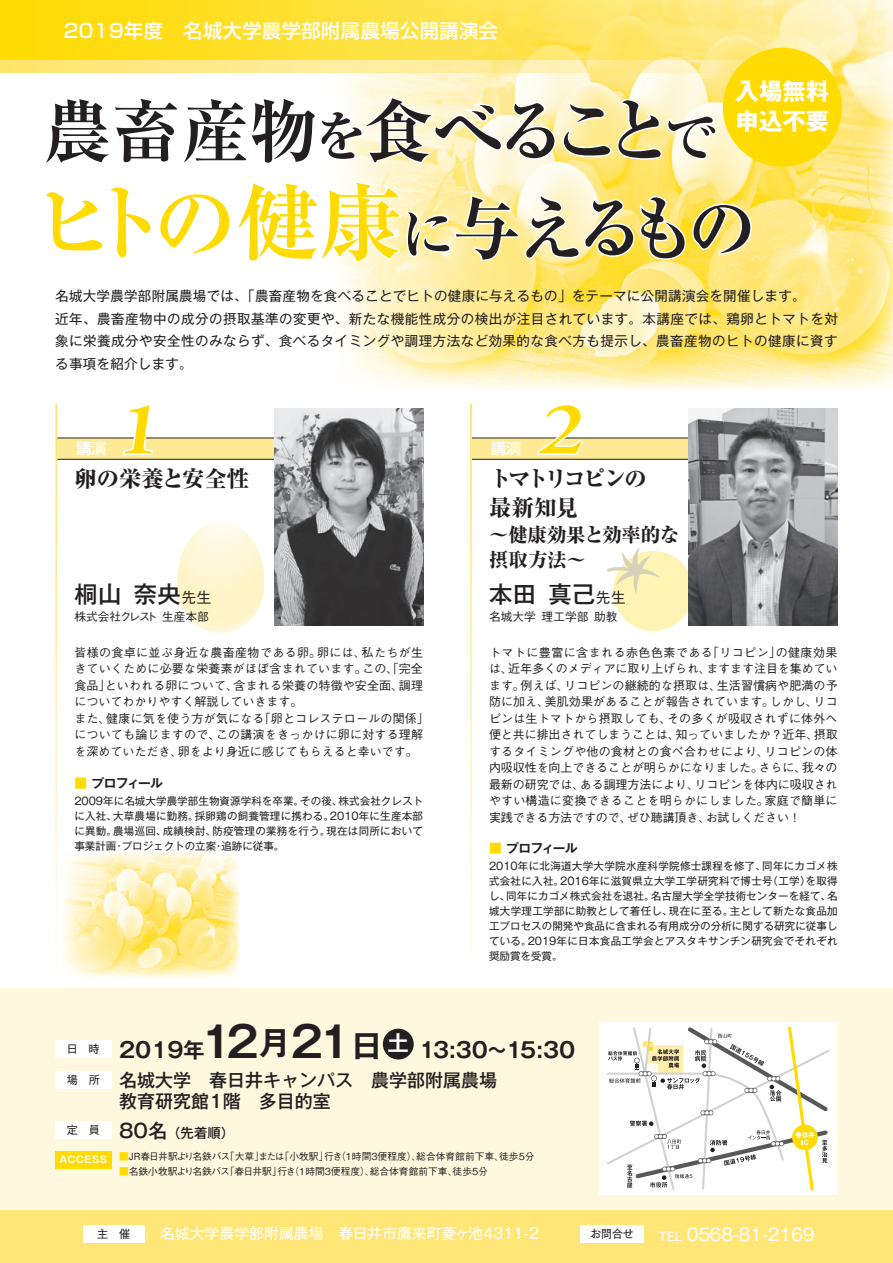
<style>
.page{position:relative;width:893px;height:1263px;background:#fff}
.page>*{position:absolute;margin:0;border:0;box-sizing:border-box;transform-origin:0 0}
.t1{font:700 84px "Ryumin Pro";letter-spacing:-.1em;color:#ffdb01}
.t2{font:600 75px "Adobe Garamond Pro";color:#ffdb01;scale:1.2 1}
.t3{font:700 69px "Ryumin Pro";color:#231f20}
.t4{font:700 23.4px/29.7px "Gothic MB101 Pro";color:#fff}
.t5{font:500 23.25px "Gothic MB101 Pro";letter-spacing:.02em;color:#231f20}
.t6{font:800 22.5px/28.5px "Ryumin Pro";letter-spacing:-.115em;color:#231f20}
.t7{font:800 22.5px "Ryumin Pro";color:#231f20}
.t8{font:700 21.3px "Gothic MB101 Pro De";color:#231f20}
.t9{font:800 19.5px/25.5px "Ryumin Pro";letter-spacing:-.01em;color:#231f20}
.t10{font:500 19.2px "Shin Go Pro";letter-spacing:.03em;color:#fff}
.t11{font:500 18px/21px "Gothic MB101 Pro";color:#231f20}
.t12{font:16.95px "Gothic MB101 Pro";color:#fff}
.t13{font:500 15px "Shin Go Pro";color:#fff}
.t14{font:14.85px "Gothic MB101 Pro";color:#fff}
.t15{font:13.5px/22.5px "Gothic MB101 Pro";letter-spacing:.035em;color:#231f20}
.t16{font:500 13.35px "Gothic MB101 Pro";color:#231f20}
.t17{font:700 12.75px "Gothic MB101 Pro De";letter-spacing:-.065em;color:#231f20}
.t18{font:500 12px/16.5px "Gothic BBB Pro";letter-spacing:.015em;color:#231f20}
.t19{font:500 11.7px "Gothic BBB Pro";color:#231f20}
.t20{font:11.1px "Gothic MB101 Pro";color:#231f20}
.t21{font:10.5px/15px "Gothic MB101 Pro";letter-spacing:.025em;color:#231f20;text-align:justify}
.t22{font:500 9.75px "Gothic BBB Pro";color:#231f20}
.t23{font:800 5.25px "Gothic MB101 Pro";color:#ffdb01}
.s1{font-size:54px}
.s2{font-size:54px;color:#231f20}
.s3{font-size:69px;color:#231f20}
.s4{font-family:"Gothic BBB Pro";font-size:15px}
.s5{color:#ffdb01}
.s6{font-size:42.45px}
.s7{font-size:31.95px}
.s8{font-size:19.2px}
.s9{font-size:11.85px}
</style>
<div class="page">
<hr style="left:470px;top:404px;width:2px;height:582px;background:#ffe469">
<div style="left:0;top:989px;width:893px;height:274px;background:#fef9de"></div>
<div style="left:0;top:1210px;width:893px;height:53px;background:#ffe676"></div>
<img style="left:321px;top:72px;width:572px;height:318px">
<hr style="left:55px;top:404px;width:2px;height:582px;background:#ffe469">
<svg style="left:0;top:60px;width:893px;height:12px;background:#feeb98"></svg>
<svg style="left:0;top:0;width:893px;height:60px;background:#fee352"></svg>
<img style="left:55px;top:850px;width:185px;height:128px">
<div style="left:472px;top:438px;width:366px;height:21px;background:#ffeb96"></div>
<div style="left:57px;top:438px;width:366px;height:21px;background:#ffeb96"></div>
<hr style="left:57px;top:459px;width:366px;height:1px;background:#231f20">
<hr style="left:57px;top:438px;width:366px;height:1px;background:#231f20">
<hr style="left:472px;top:459px;width:366px;height:1px;background:#231f20">
<hr style="left:472px;top:438px;width:366px;height:1px;background:#231f20">
<div style="left:613px;top:551px;width:80px;height:80px;background:#fff4b3;border-radius:50%"></div>
<svg style="left:607px;top:547px;width:54px;height:48px"></svg>
<img style="left:178px;top:522px;width:86px;height:110px">
<div style="left:83px;top:1226px;width:61px;height:17px;background:#fff"></div>
<div style="left:599px;top:1022px;width:239px;height:172px;background:#fff"></div>
<svg style="left:607px;top:1026px;width:223px;height:164px"></svg>
<div style="left:580px;top:1226px;width:64px;height:17px;background:#fff"></div>
<div style="left:55px;top:1040px;width:56px;height:17px;background:#fff"></div>
<div style="left:383px;top:1029px;width:31px;height:30px;background:#231f20;border-radius:50%"></div>
<div style="left:55px;top:1071px;width:56px;height:18px;background:#fff"></div>
<div style="left:55px;top:1121px;width:56px;height:17px;background:#fff"></div>
<div style="left:55px;top:1151px;width:56px;height:17px;background:#ffdb01"></div>
<svg style="left:321px;top:94px;width:397px;height:72px"></svg>
<svg style="left:321px;top:179px;width:432px;height:85px"></svg>
<div style="left:723px;top:48px;width:119px;height:119px;background:#ffdb01;border-radius:50%"></div>
<svg style="left:121px;top:437px;width:38px;height:18px"></svg>
<svg style="left:536px;top:437px;width:54px;height:18px"></svg>
<img style="left:274px;top:408px;width:149px;height:217px">
<img style="left:689px;top:408px;width:149px;height:217px">
<h3 class="t10" style="left:64px;top:15px;width:436px">2019年度　名城大学農学部附属農場公開講演会</h3>
<h3 class="t4" style="left:736px;top:74px;width:95px">入場無料申込不要</h3>
<h3 class="t3" style="left:43px;top:76px;width:676px">農畜産物<span class="s1">を</span>食べること<span class="s1">で</span></h3>
<h1 class="t1" style="left:32px;top:156px;width:726px">ヒトの健康<span class="s2">に</span><span class="s3">与えるもの</span></h1>
<p class="t15" style="left:55px;top:283px;width:784px">名城大学農学部附属農場では、「農畜産物を食べることでヒトの健康に与えるもの」をテーマに公開講演会を開催します。<br>近年、農畜産物中の成分の摂取基準の変更や、新たな機能性成分の検出が注目されています。本講座では、鶏卵とトマトを対象に栄養成分や安全性のみならず、食べるタイミングや調理方法など効果的な食べ方も提示し、農畜産物のヒトの健康に資する事項を紹介します。</p>
<p class="t13" style="left:76px;top:436px;width:31px">講演</p>
<h2 class="t2" style="left:114px;top:386px;width:50px">1</h2>
<p class="t13" style="left:491px;top:436px;width:31px">講演</p>
<h2 class="t2" style="left:537px;top:386px;width:50px">2</h2>
<h3 class="t7" style="left:74px;top:461px;width:177px">卵の栄養と安全性</h3>
<h3 class="t6" style="left:489px;top:463px;width:159px">トマトリコピンの最新知見</h3>
<h3 class="t9" style="left:489px;top:520px;width:192px">～健康効果と効率的な摂取方法～</h3>
<h3 class="t5" style="left:74px;top:575px;width:138px">桐山 奈央<span class="s4">先生</span></h3>
<p class="t19" style="left:74px;top:608px;width:136px">株式会社クレスト 生産本部</p>
<h3 class="t5" style="left:489px;top:575px;width:138px">本田 真己<span class="s4">先生</span></h3>
<p class="t19" style="left:489px;top:607px;width:130px">名城大学 理工学部 助教</p>
<p class="t18" style="left:74px;top:643px;width:356px">皆様の食卓に並ぶ身近な農畜産物である卵。卵には、私たちが生きていくために必要な栄養素がほぼ含まれています。この、「完全食品」といわれる卵について、含まれる栄養の特徴や安全面、調理についてわかりやすく解説していきます。<br>また、健康に気を使う方が気になる「卵とコレステロールの関係」についても論じますので、この講演をきっかけに卵に対する理解を深めていただき、卵をより身近に感じてもらえると幸いです。</p>
<p class="t18" style="left:489px;top:643px;width:350px;text-align:justify">トマトに豊富に含まれる赤色色素である「リコピン」の健康効果は、近年多くのメディアに取り上げられ、ますます注目を集めています。例えば、リコピンの継続的な摂取は、生活習慣病や肥満の予防に加え、美肌効果があることが報告されています。しかし、リコピンは生トマトから摂取しても、その多くが吸収されずに体外へ便と共に排出されてしまうことは、知っていましたか？近年、摂取するタイミングや他の食材との食べ合わせにより、リコピンの体内吸収性を向上できることが明らかになりました。さらに、我々の最新の研究では、ある調理方法により、リコピンを体内に吸収されやすい構造に変換できることを明らかにしました。家庭で簡単に実践できる方法ですので、ぜひ聴講頂き、お試しください！</p>
<p class="t17" style="left:74px;top:772px;width:90px"><span class="s5">■</span> プロフィール</p>
<p class="t21" style="left:74px;top:792px;width:350px">2009年に名城大学農学部生物資源学科を卒業。その後、株式会社クレストに入社、大草農場に勤務。採卵鶏の飼養管理に携わる。2010年に生産本部に異動。農場巡回、成績検討、防疫管理の業務を行う。現在は同所において事業計画・プロジェクトの立案・追跡に従事。</p>
<p class="t17" style="left:489px;top:838px;width:90px"><span class="s5">■</span> プロフィール</p>
<p class="t21" style="left:489px;top:857px;width:350px">2010年に北海道大学大学院水産科学院修士課程を修了、同年にカゴメ株式会社に入社。2016年に滋賀県立大学工学研究科で博士号（工学）を取得し、同年にカゴメ株式会社を退社。名古屋大学全学技術センターを経て、名城大学理工学部に助教として着任し、現在に至る。主として新たな食品加工プロセスの開発や食品に含まれる有用成分の分析に関する研究に従事している。2019年に日本食品工学会とアスタキサンチン研究会でそれぞれ奨励賞を受賞。</p>
<h3 class="t8" style="left:67px;top:1032px;width:510px"><sup>日　時</sup> 2019年<span class="s6">12</span><span class="s7">月</span><span class="s6">21</span><span class="s7">日</span><sup>土</sup> 13:30〜15:30</h3>
<h3 class="t11" style="left:119px;top:1068px;width:380px;text-indent:-52px"><sup>場　所</sup> 名城大学　春日井キャンパス　農学部附属農場教育研究館1階　多目的室</h3>
<p class="t16" style="left:67px;top:1122px;width:169px"><sup>定　員</sup> <span class="s8">80名</span>（先着順）</p>
<p class="t22" style="left:60px;top:1148px;width:476px"><sub>ACCESS</sub> <span class="s5">■</span>JR春日井駅より名鉄バス「大草」または「小牧駅」行き（1時間3便程度）、総合体育館前下車、徒歩5分</p>
<p class="t22" style="left:119px;top:1163px;width:370px"><span class="s5">■</span>名鉄小牧駅より名鉄バス「春日井駅」行き（1時間3便程度）、総合体育館前下車、徒歩5分</p>
<p class="t23" style="left:642px;top:1039px;width:12px">正門</p>
<p class="t20" style="left:97px;top:1225px;width:35px">主　催</p>
<p class="t14" style="left:160px;top:1221px;width:380px">名城大学農学部附属農場　春日井市鷹来町菱ヶ池4311-2</p>
<p class="t20" style="left:591px;top:1225px;width:45px">お問合せ</p>
<h3 class="t12" style="left:659px;top:1220px;width:157px"><span class="s9">TEL</span> 0568-81-2169</h3>
</div>
